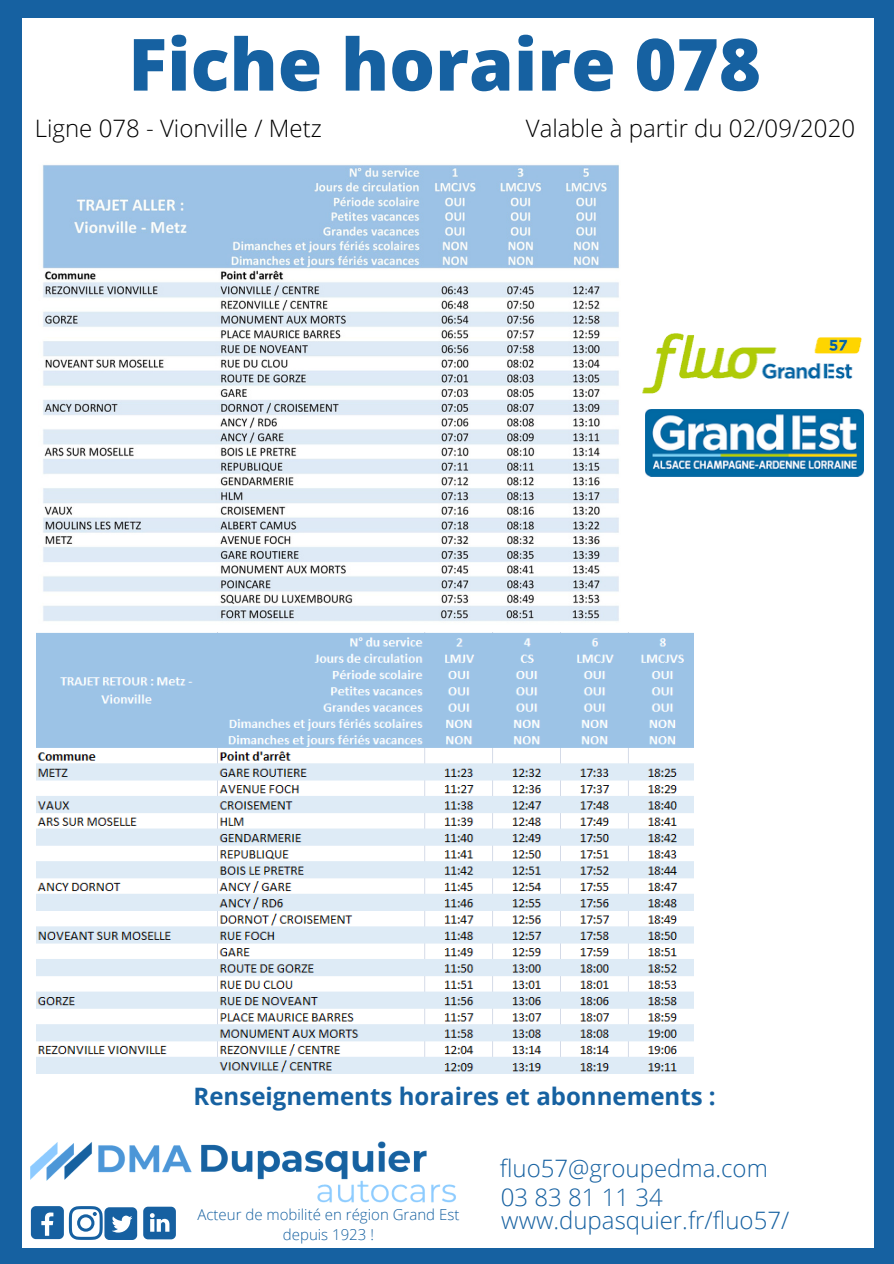
<style>
.page{position:relative;width:894px;height:1264px;background:#fff}
.page>*{position:absolute;margin:0;border:0;box-sizing:border-box;transform-origin:0 0}
.t1{font:800 72px "Open Sans";color:#1661a1}
.t2{font:300 24px "Open Sans";color:#1661a1}
.t3{font:300 24px "Open Sans";color:#000}
.t4{font:700 24px "Open Sans";color:#1661a1}
.t5{font:300 15px/20.2px "Open Sans";color:#1661a1;text-align:center}
</style>
<div class="page">
<div style="left:0;top:0;width:893px;height:1263px;background:#1661a1"></div>
<div style="left:22px;top:18px;width:851px;height:1229px;background:#fff"></div>
<img style="left:30px;top:1141px;width:426px;height:69px">
<div style="left:31px;top:1206px;width:33px;height:32px;background:#1660a1;border-radius:5px"></div>
<svg style="left:41px;top:1212px;width:12px;height:23px"></svg>
<svg style="left:69px;top:1206px;width:34px;height:33px"></svg>
<div style="left:104px;top:1207px;width:33px;height:32px;background:#1660a1;border-radius:5px"></div>
<svg style="left:112px;top:1215px;width:20px;height:17px"></svg>
<svg style="left:143px;top:1206px;width:33px;height:33px"></svg>
<img style="left:645px;top:410px;width:218px;height:66px">
<img style="left:642px;top:333px;width:220px;height:61px">
<img style="left:42px;top:165px;width:577px;height:456px">
<img style="left:36px;top:633px;width:657px;height:440px">
<p class="t1" style="left:128px;top:14px;width:634px">Fiche horaire 078</p>
<p class="t3" style="left:35px;top:111px;width:288px">Ligne 078 - Vionville / Metz</p>
<p class="t3" style="left:525px;top:111px;width:330px">Valable à partir du 02/09/2020</p>
<p class="t4" style="left:193px;top:1078px;width:523px">Renseignements horaires et abonnements :</p>
<p class="t5" style="left:197px;top:1203px;width:263px">Acteur de mobilité en région Grand Est depuis 1923 !</p>
<p class="t2" style="left:500px;top:1151px;width:269px">fluo57@groupedma.com</p>
<p class="t2" style="left:500px;top:1179px;width:164px">03 83 81 11 34</p>
<p class="t2" style="left:501px;top:1203px;width:289px">www.dupasquier.fr/fluo57/</p>
</div>
